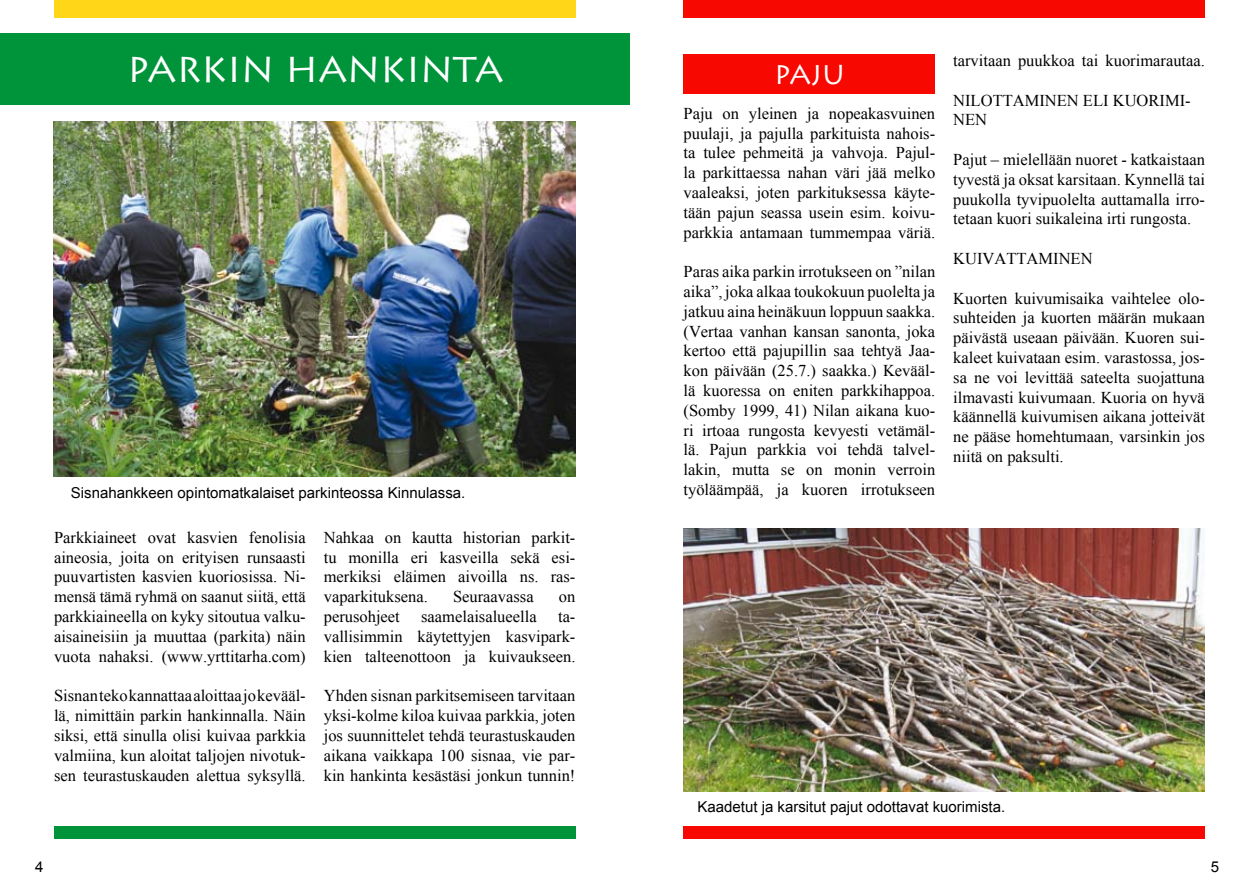
<style>
.page{position:relative;width:1259px;height:893px;background:#fff}
.page>*{position:absolute;margin:0;border:0;box-sizing:border-box;transform-origin:0 0}
.t1{font:36px "Lithos Pro";color:#fff}
.t2{font:27px "Lithos Pro";color:#fff}
.t3{font:16.5px/19.8px "Times New Roman";color:#000;text-align:justify}
.t4{font:15px "Arial";color:#000}
</style>
<div class="page">
<div style="left:54px;top:826px;width:521px;height:13px;background:#00943a"></div>
<img style="left:54px;top:121px;width:521px;height:356px">
<img style="left:683px;top:529px;width:522px;height:262px">
<div style="left:684px;top:0;width:521px;height:17px;background:#f70801"></div>
<div style="left:683px;top:826px;width:522px;height:13px;background:#f70801"></div>
<div style="left:1px;top:34px;width:629px;height:71px;background:#00943a"></div>
<div style="left:683px;top:54px;width:252px;height:40px;background:#f70801"></div>
<div style="left:54px;top:0;width:521px;height:17px;background:#ffd618"></div>
<h1 class="t1" style="left:127px;top:49px;width:378px">PARKIN HANKINTA</h1>
<p class="t4" style="left:71px;top:483px;width:396px">Sisnahankkeen opintomatkalaiset parkinteossa Kinnulassa.</p>
<p class="t3" style="left:54px;top:527px;width:253px">Parkkiaineet ovat kasvien fenolisia aineosia, joita on erityisen runsaasti puuvartisten kasvien kuoriosissa. Ni&shy;mensä tämä ryhmä on saanut siitä, että parkkiaineella on kyky sitoutua valku&shy;aisaineisiin ja muuttaa (parkita) näin vuota nahaksi. (www.yrttitarha.com)</p>
<p class="t3" style="left:54px;top:686px;width:253px">Sisnan teko kannattaa aloittaa jo kevääl&shy;lä, nimittäin parkin hankinnalla. Näin siksi, että sinulla olisi kuivaa parkkia valmiina, kun aloitat taljojen nivotuk&shy;sen teurastuskauden alettua syksyllä.</p>
<p class="t3" style="left:324px;top:527px;width:253px">Nahkaa on kautta historian parkit&shy;tu monilla eri kasveilla sekä esi&shy;merkiksi eläimen aivoilla ns. ras&shy;vaparkituksena.</p>
<p class="t3" style="left:453px;top:587px;width:82px">Seuraavassa</p>
<p class="t3" style="left:559px;top:587px;width:18px">on</p>
<p class="t3" style="left:324px;top:606px;width:78px">perusohjeet</p>
<p class="t3" style="left:421px;top:606px;width:117px">saamelaisalueella</p>
<p class="t3" style="left:324px;top:606px;width:253px;text-indent:234px">ta&shy;vallisimmin käytettyjen kasvipark&shy;kien talteenottoon ja kuivaukseen.</p>
<p class="t3" style="left:324px;top:686px;width:253px">Yhden sisnan parkitsemiseen tarvitaan yksi-kolme kiloa kuivaa parkkia, joten jos suunnittelet tehdä teurastuskauden aikana vaikkapa 100 sisnaa, vie par&shy;kin hankinta kesästäsi jonkun tunnin!</p>
<h2 class="t2" style="left:774px;top:59px;width:72px">PAJU</h2>
<p class="t3" style="left:683px;top:103px;width:253px">Paju on yleinen ja nopeakasvuinen puulaji, ja pajulla parkituista nahois&shy;ta tulee pehmeitä ja vahvoja. Pajul&shy;la parkittaessa nahan väri jää melko vaaleaksi, joten parkituksessa käyte&shy;tään pajun seassa usein esim. koivu&shy;parkkia antamaan tummempaa väriä.</p>
<p class="t3" style="left:683px;top:262px;width:253px">Paras aika parkin irrotukseen on ”nilan aika”, joka alkaa toukokuun puolelta ja jatkuu aina heinäkuun loppuun saakka. (Vertaa vanhan kansan sanonta, joka kertoo että pajupillin saa tehtyä Jaa&shy;kon päivään (25.7.) saakka.) Kevääl&shy;lä kuoressa on eniten parkkihappoa. (Somby 1999, 41) Nilan aikana kuo&shy;ri irtoaa rungosta kevyesti vetämäl&shy;lä. Pajun parkkia voi tehdä talvel&shy;lakin, mutta se on monin verroin työläämpää, ja kuoren irrotukseen</p>
<p class="t3" style="left:953px;top:50px;width:253px">tarvitaan puukkoa tai kuorimarautaa.</p>
<p class="t3" style="left:953px;top:90px;width:239px">NILOTTAMINEN ELI KUORIMI-<br>NEN</p>
<p class="t3" style="left:953px;top:149px;width:253px">Pajut – mielellään nuoret - katkaistaan tyvestä ja oksat karsitaan. Kynnellä tai puukolla tyvipuolelta auttamalla irro&shy;tetaan kuori suikaleina irti rungosta.</p>
<p class="t3" style="left:953px;top:248px;width:141px">KUIVATTAMINEN</p>
<p class="t3" style="left:953px;top:288px;width:253px">Kuorten kuivumisaika vaihtelee olo&shy;suhteiden ja kuorten määrän mukaan päivästä useaan päivään. Kuoren sui&shy;kaleet kuivataan esim. varastossa, jos&shy;sa ne voi levittää sateelta suojattuna ilmavasti kuivumaan. Kuoria on hyvä käännellä kuivumisen aikana jotteivät ne pääse homehtumaan, varsinkin jos niitä on paksulti.</p>
<p class="t4" style="left:697px;top:797px;width:309px">Kaadetut ja karsitut pajut odottavat kuorimista.</p>
</div>
